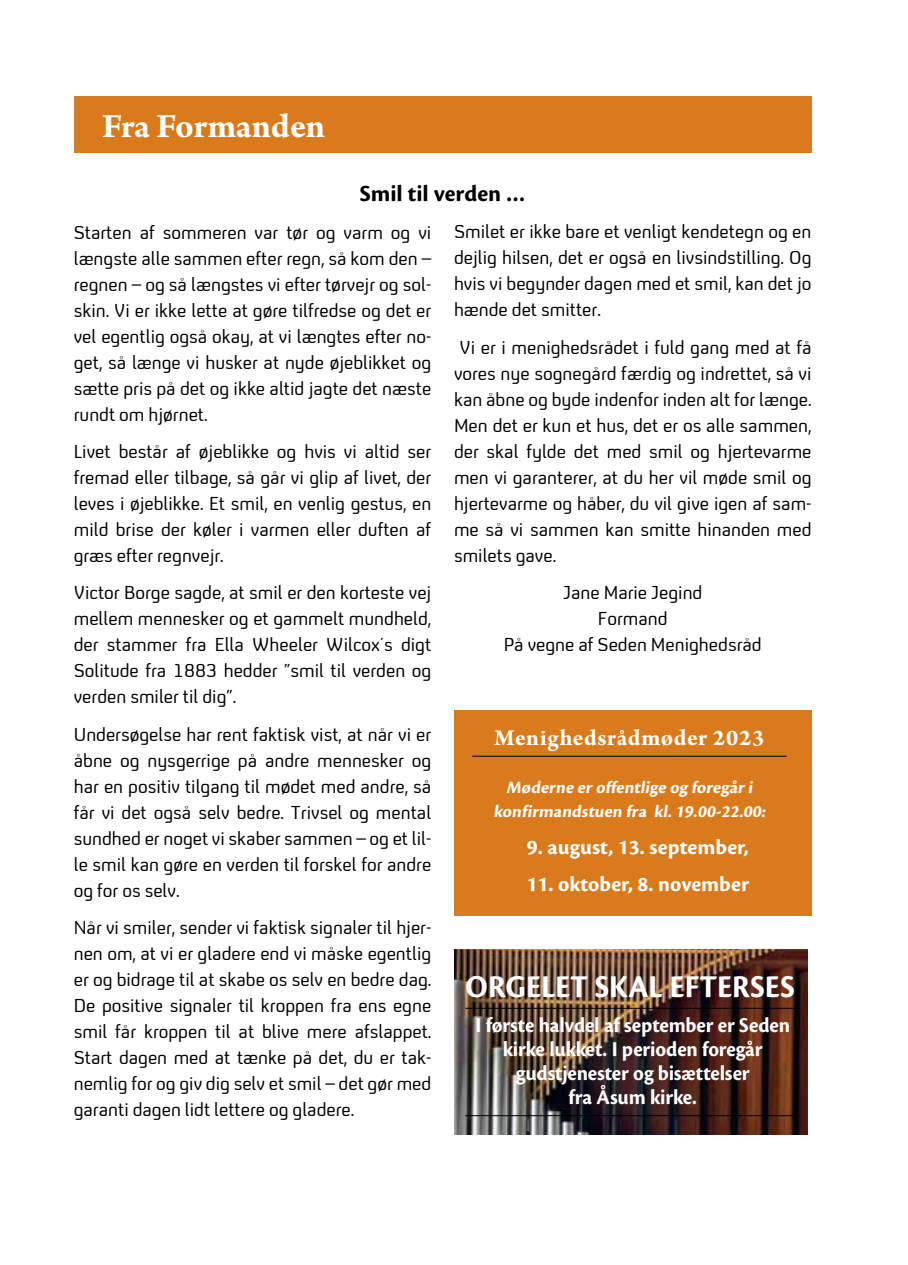
<style>
.page{position:relative;width:908px;height:1265px;background:#fff}
.page>*{position:absolute;margin:0;border:0;box-sizing:border-box;transform-origin:0 0}
.t1{font:700 36px "Arno Pro";letter-spacing:-.005em;color:#fff}
.t2{font:700 33px "Cronos Pro";color:#fff;scale:.95 1}
.t3{font:700 24px "Arno Pro";letter-spacing:.025em;color:#fff}
.t4{font:700 24px "Cronos Pro";color:#000}
.t5{font:700 22px/24px "Cronos Pro";letter-spacing:-.005em;color:#fff;text-align:center;scale:.95 1}
.t6{font:700 22px "Cronos Pro";letter-spacing:-.005em;color:#fff}
.t7{font:19px/26px "Like BBC4";color:#000;text-align:justify}
.t8{font:700 18px/24px "Cronos Pro";letter-spacing:.01em;color:#fff;text-align:center}
</style>
<div class="page">
<div style="left:74px;top:96px;width:737px;height:57px;background:#d97b1c"></div>
<div style="left:454px;top:710px;width:357px;height:205px;background:#d97b1c"></div>
<hr style="left:472px;top:755px;width:314px;height:1px;background:#000">
<img style="left:454px;top:949px;width:353px;height:185px">
<hr style="left:465px;top:1007px;width:334px;height:1px;background:#000">
<hr style="left:465px;top:1115px;width:334px;height:1px;background:#000">
<h1 class="t1" style="left:102px;top:105px;width:224px">Fra Formanden</h1>
<p class="t4" style="left:359px;top:180px;width:167px">Smil til verden …</p>
<p class="t7" style="left:74px;top:219px;width:359px">Starten af sommeren var tør og varm og vi længste alle sammen efter regn, så kom den – regnen – og så længstes vi efter tørvejr og sol&shy;skin. Vi er ikke lette at gøre tilfredse og det er vel egentlig også okay, at vi længtes efter no&shy;get, så længe vi husker at nyde øjeblikket og sætte pris på det og ikke altid jagte det næste rundt om hjørnet.</p>
<p class="t7" style="left:74px;top:439px;width:359px">Livet består af øjeblikke og hvis vi altid ser fremad eller tilbage, så går vi glip af livet, der leves i øjeblikke. Et smil, en venlig gestus, en mild brise der køler i varmen eller duften af græs efter regnvejr.</p>
<p class="t7" style="left:74px;top:580px;width:359px">Victor Borge sagde, at smil er den korteste vej mellem mennesker og et gammelt mundheld, der stammer fra Ella Wheeler Wilcox´s digt Solitude fra 1883 hedder ”smil til verden og verden smiler til dig”.</p>
<p class="t7" style="left:74px;top:721px;width:359px">Undersøgelse har rent faktisk vist, at når vi er åbne og nysgerrige på andre mennesker og har en positiv tilgang til mødet med andre, så får vi det også selv bedre. Trivsel og mental sundhed er noget vi skaber sammen – og et lil&shy;le smil kan gøre en verden til forskel for andre og for os selv.</p>
<p class="t7" style="left:74px;top:915px;width:359px">Når vi smiler, sender vi faktisk signaler til hjer&shy;nen om, at vi er gladere end vi måske egentlig er og bidrage til at skabe os selv en bedre dag.<br>De positive signaler til kroppen fra ens egne smil får kroppen til at blive mere afslappet.<br>Start dagen med at tænke på det, du er tak&shy;nemlig for og giv dig selv et smil – det gør med garanti dagen lidt lettere og gladere.</p>
<p class="t7" style="left:454px;top:219px;width:359px">Smilet er ikke bare et venligt kendetegn og en dejlig hilsen, det er også en livsindstilling. Og hvis vi begynder dagen med et smil, kan det jo hænde det smitter.</p>
<p class="t7" style="left:454px;top:334px;width:359px">Vi er i menighedsrådet i fuld gang med at få vores nye sognegård færdig og indrettet, så vi kan åbne og byde indenfor inden alt for længe.<br>Men det er kun et hus, det er os alle sammen, der skal fylde det med smil og hjertevarme men vi garanterer, at du her vil møde smil og hjertevarme og håber, du vil give igen af sam&shy;me så vi sammen kan smitte hinanden med smilets gave.</p>
<p class="t7" style="left:503px;top:580px;width:259px;text-align:center">Jane Marie Jegind<br>Formand<br>På vegne af Seden Menighedsråd</p>
<p class="t3" style="left:494px;top:723px;width:271px">Menighedsrådmøder 2023</p>
<p class="t8" style="left:493px;top:775px;width:276px">Møderne er offentlige og foregår i konfirmandstuen fra kl.19.00-22.00:</p>
<p class="t6" style="left:526px;top:834px;width:223px">9. august, 13. september,</p>
<p class="t6" style="left:526px;top:871px;width:224px">11. oktober, 8. november</p>
<h2 class="t2" style="left:465px;top:967px;width:345px">Orgelet skal efterses</h2>
<p class="t5" style="left:475px;top:1013px;width:332px">I første halvdel af september er Seden kirke lukket. I perioden foregår gudstjenester og bisættelser<br>fra Åsum kirke.</p>
</div>
